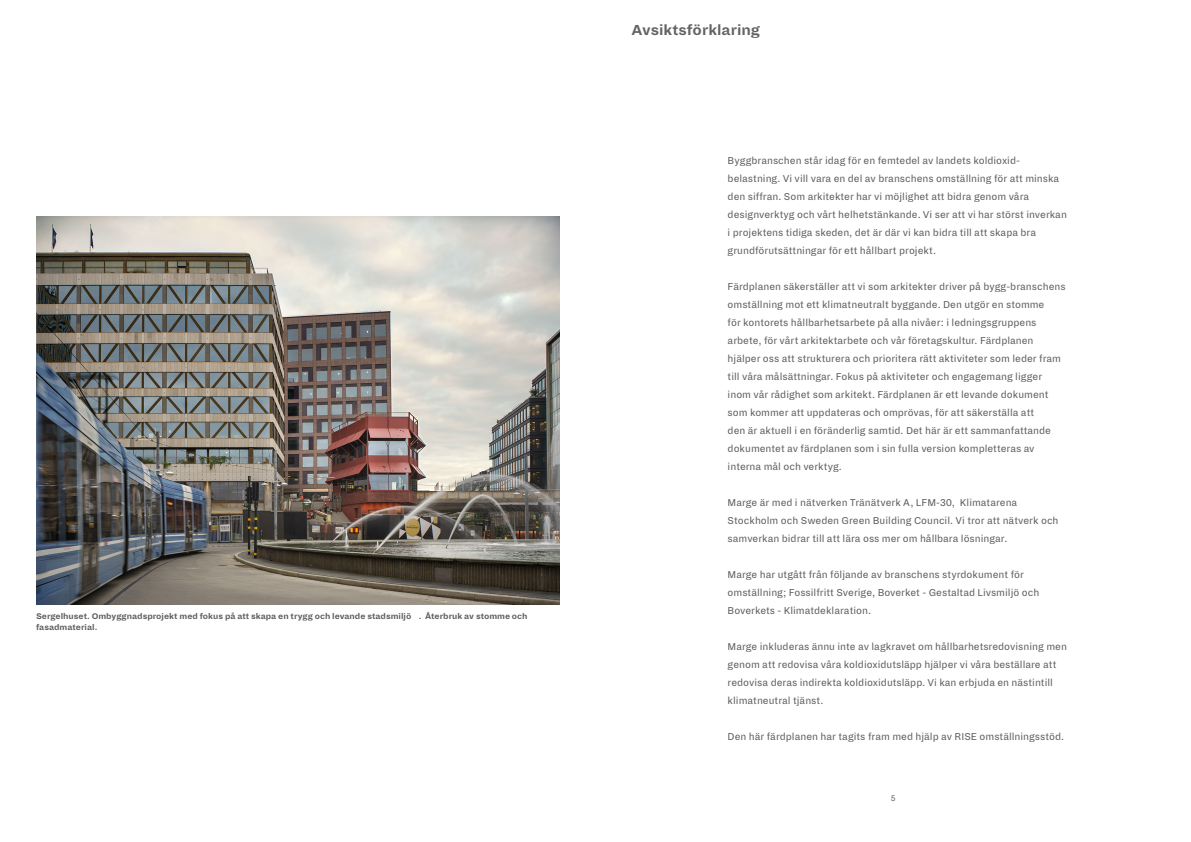
<style>
.page{position:relative;width:1191px;height:842px;background:#fff}
.page>*{position:absolute;margin:0;border:0;box-sizing:border-box;transform-origin:0 0}
.t1{font:700 16px "Dia";color:#646362}
.Brödtext{font:11px/18px "Dia";color:#5b5d5d}
.Bildtext__rör_ej{font:700 9px/10.8px "Dia";color:#5b5d5d}
.t2{font:9px "Dia";color:#646362}
</style>
<div class="page">
<img style="left:36px;top:217px;width:523px;height:387px">
<p class="Bildtext__rör_ej" style="left:36px;top:610px;width:493px">Sergelhuset. Ombyggnadsprojekt med fokus på att skapa en trygg och levande stadsmiljö . Återbruk av stomme och fasadmaterial.</p>
<h1 class="t1" style="left:631px;top:20px;width:130px">Avsiktsförklaring</h1>
<p class="Brödtext" style="left:727px;top:152px;width:341px">Byggbranschen står idag för en femtedel av landets koldioxid&shy;belastning. Vi vill vara en del av branschens omställning för att minska den siffran. Som arkitekter har vi möjlighet att bidra genom våra designverktyg och vårt helhetstänkande. Vi ser att vi har störst inverkan i projektens tidiga skeden, det är där vi kan bidra till att skapa bra grundförutsättningar för ett hållbart projekt.</p>
<p class="Brödtext" style="left:727px;top:278px;width:339px">Färdplanen säkerställer att vi som arkitekter driver på bygg-branschens omställning mot ett klimatneutralt byggande. Den utgör en stomme<br>för kontorets hållbarhetsarbete på alla nivåer: i ledningsgruppens arbete, för vårt arkitektarbete och vår företagskultur. Färdplanen hjälper oss att strukturera och prioritera rätt aktiviteter som leder fram till våra målsättningar. Fokus på aktiviteter och engagemang ligger inom vår rådighet som arkitekt. Färdplanen är ett levande dokument som kommer att uppdateras och omprövas, för att säkerställa att<br>den är aktuell i en föränderlig samtid. Det här är ett sammanfattande dokumentet av färdplanen som i sin fulla version kompletteras av interna mål och verktyg.</p>
<p class="Brödtext" style="left:727px;top:494px;width:332px">Marge är med i nätverken Tränätverk A, LFM-30, Klimatarena<br>Stockholm och Sweden Green Building Council. Vi tror att nätverk och samverkan bidrar till att lära oss mer om hållbara lösningar.</p>
<p class="Brödtext" style="left:727px;top:566px;width:313px">Marge har utgått från följande av branschens styrdokument för omställning; Fossilfritt Sverige, Boverket - Gestaltad Livsmiljö och<br>Boverkets - Klimatdeklaration.</p>
<p class="Brödtext" style="left:727px;top:638px;width:341px">Marge inkluderas ännu inte av lagkravet om hållbarhetsredovisning men genom att redovisa våra koldioxidutsläpp hjälper vi våra beställare att redovisa deras indirekta koldioxidutsläpp. Vi kan erbjuda en nästintill klimatneutral tjänst.</p>
<p class="Brödtext" style="left:727px;top:728px;width:338px">Den här färdplanen har tagits fram med hjälp av RISE omställningsstöd.</p>
<p class="t2" style="left:891px;top:793px;width:6px">5</p>
</div>
